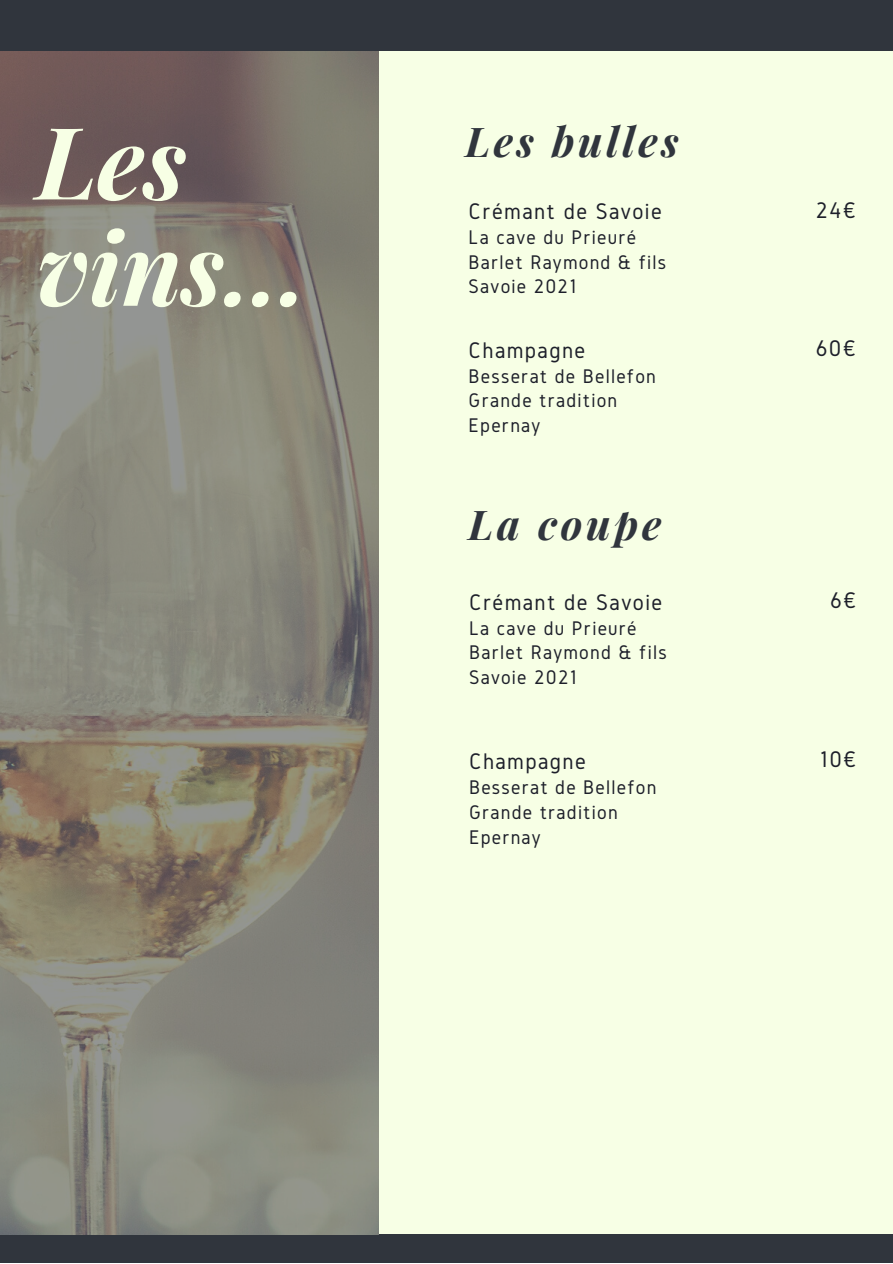
<style>
.page{position:relative;width:893px;height:1264px;background:#fff}
.page>*{position:absolute;margin:0;border:0;box-sizing:border-box;transform-origin:0 0}
.t1{font:italic 700 100.2px/106.1px "Playfair Display";color:#f7ffe5}
.t2{font:italic 700 41.1px "Playfair Display";letter-spacing:.09em;color:#30353d}
.t3{font:23.55px "Gidole";letter-spacing:.06em;color:#1d1f2a}
.t4{font:20.55px "Gidole";letter-spacing:.06em;color:#1d1f2a}
</style>
<div class="page">
<div style="left:0;top:0;width:892px;height:1262px;background:#30353d"></div>
<img style="left:0;top:51px;width:379px;height:1183px">
<div style="left:379px;top:51px;width:513px;height:1182px;background:#f7ffe5"></div>
<p class="t1" style="left:37px;top:105px;width:273px">Les vins...</p>
<p class="t2" style="left:465px;top:112px;width:215px">Les bulles</p>
<p class="t3" style="left:468px;top:198px;width:195px">Crémant de Savoie</p>
<p class="t4" style="left:468px;top:226px;width:169px">La cave du Prieuré</p>
<p class="t4" style="left:468px;top:250px;width:199px">Barlet Raymond &amp; fils</p>
<p class="t4" style="left:468px;top:275px;width:109px">Savoie 2021</p>
<p class="t3" style="left:815px;top:197px;width:42px">24€</p>
<p class="t3" style="left:468px;top:337px;width:118px">Champagne</p>
<p class="t3" style="left:815px;top:335px;width:42px">60€</p>
<p class="t4" style="left:468px;top:364px;width:189px">Besserat de Bellefon</p>
<p class="t4" style="left:468px;top:389px;width:150px">Grande tradition</p>
<p class="t4" style="left:468px;top:414px;width:73px">Epernay</p>
<p class="t2" style="left:468px;top:496px;width:194px">La coupe</p>
<p class="t3" style="left:469px;top:589px;width:195px">Crémant de Savoie</p>
<p class="t4" style="left:469px;top:616px;width:169px">La cave du Prieuré</p>
<p class="t4" style="left:469px;top:641px;width:199px">Barlet Raymond &amp; fils</p>
<p class="t4" style="left:469px;top:666px;width:109px">Savoie 2021</p>
<p class="t3" style="left:830px;top:587px;width:28px">6€</p>
<p class="t3" style="left:469px;top:748px;width:118px">Champagne</p>
<p class="t3" style="left:819px;top:746px;width:39px">10€</p>
<p class="t4" style="left:469px;top:776px;width:189px">Besserat de Bellefon</p>
<p class="t4" style="left:469px;top:800px;width:150px">Grande tradition</p>
<p class="t4" style="left:469px;top:825px;width:73px">Epernay</p>
</div>
